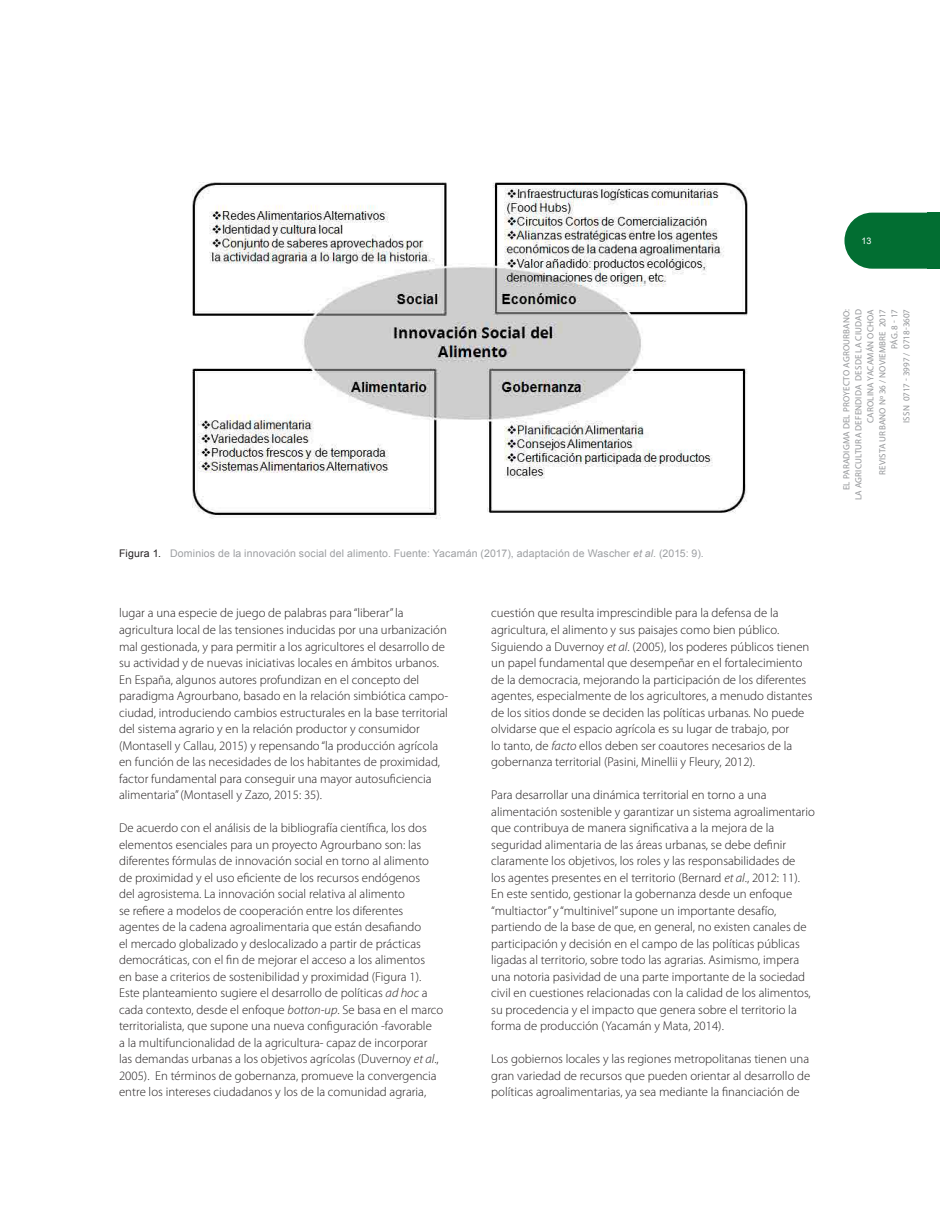
<style>
.page{position:relative;width:940px;height:1217px;background:#fff}
.page>*{position:absolute;margin:0;border:0;box-sizing:border-box;transform-origin:0 0}
._02_Cuerpo_Texto{font:300 12.75px/16.5px "Myriad Pro";color:#231f20}
._07_Pie_Foto{font:10.5px "Arial";letter-spacing:.015em;color:#9d9fa2}
.t1{font:9px/12px "Myriad Pro";letter-spacing:.02em;color:#939598;text-align:right}
.t2{font:9px "Arial";color:#fff}
.s1{color:#231f20}
.s2{font-style:italic}
</style>
<div class="page">
<svg style="left:844px;top:212px;width:83px;height:56px;background:#177a43"></svg>
<div style="left:927px;top:212px;width:13px;height:56px;background:#026e32"></div>
<img style="left:192px;top:183px;width:556px;height:336px">
<p class="_07_Pie_Foto" style="left:119px;top:546px;width:586px"><span class="s1">Figura 1.</span> Dominios de la innovación social del alimento. Fuente: Yacamán (2017), adaptación de Wascher <span class="s2">et al</span>. (2015: 9).</p>
<p class="_02_Cuerpo_Texto" style="left:119px;top:605px;width:331px">lugar a una especie de juego de palabras para “liberar” la agricultura local de las tensiones inducidas por una urbanización mal gestionada, y para permitir a los agricultores el desarrollo de su actividad y de nuevas iniciativas locales en ámbitos urbanos.<br>En España, algunos autores profundizan en el concepto del paradigma Agrourbano, basado en la relación simbiótica campo&shy;ciudad, introduciendo cambios estructurales en la base territorial del sistema agrario y en la relación productor y consumidor (Montasell y Callau, 2015) y repensando “la producción agrícola en función de las necesidades de los habitantes de proximidad, factor fundamental para conseguir una mayor autosuficiencia alimentaria” (Montasell y Zazo, 2015: 35).</p>
<p class="_02_Cuerpo_Texto" style="left:119px;top:819px;width:326px">De acuerdo con el análisis de la bibliografía científica, los dos elementos esenciales para un proyecto Agrourbano son: las diferentes fórmulas de innovación social en torno al alimento de proximidad y el uso eficiente de los recursos endógenos<br>del agrosistema. La innovación social relativa al alimento<br>se refiere a modelos de cooperación entre los diferentes agentes de la cadena agroalimentaria que están desafiando<br>el mercado globalizado y deslocalizado a partir de prácticas democráticas, con el fin de mejorar el acceso a los alimentos<br>en base a criterios de sostenibilidad y proximidad (Figura 1).<br>Este planteamiento sugiere el desarrollo de políticas <span class="s2">ad hoc</span> a cada contexto, desde el enfoque <span class="s2">botton-up</span>. Se basa en el marco territorialista, que supone una nueva configuración -favorable<br>a la multifuncionalidad de la agricultura- capaz de incorporar las demandas urbanas a los objetivos agrícolas (Duvernoy <span class="s2">et al</span>., 2005). En términos de gobernanza, promueve la convergencia entre los intereses ciudadanos y los de la comunidad agraria,</p>
<p class="_02_Cuerpo_Texto" style="left:491px;top:605px;width:289px">cuestión que resulta imprescindible para la defensa de la agricultura, el alimento y sus paisajes como bien público.</p>
<p class="_02_Cuerpo_Texto" style="left:491px;top:638px;width:323px">Siguiendo a Duvernoy <span class="s2">et al</span>. (2005), los poderes públicos tienen un papel fundamental que desempeñar en el fortalecimiento de la democracia, mejorando la participación de los diferentes agentes, especialmente de los agricultores, a menudo distantes de los sitios donde se deciden las políticas urbanas. No puede olvidarse que el espacio agrícola es su lugar de trabajo, por<br>lo tanto, de <span class="s2">facto</span> ellos deben ser coautores necesarios de la gobernanza territorial (Pasini, Minellii y Fleury, 2012).</p>
<p class="_02_Cuerpo_Texto" style="left:491px;top:786px;width:325px">Para desarrollar una dinámica territorial en torno a una alimentación sostenible y garantizar un sistema agroalimentario que contribuya de manera significativa a la mejora de la seguridad alimentaria de las áreas urbanas, se debe definir claramente los objetivos, los roles y las responsabilidades de<br>los agentes presentes en el territorio (Bernard <span class="s2">et al</span>., 2012: 11).<br>En este sentido, gestionar la gobernanza desde un enfoque “multiactor” y “multinivel” supone un importante desafío, partiendo de la base de que, en general, no existen canales de participación y decisión en el campo de las políticas públicas ligadas al territorio, sobre todo las agrarias. Asimismo, impera una notoria pasividad de una parte importante de la sociedad civil en cuestiones relacionadas con la calidad de los alimentos, su procedencia y el impacto que genera sobre el territorio la forma de producción (Yacamán y Mata, 2014).</p>
<p class="_02_Cuerpo_Texto" style="left:491px;top:1050px;width:321px;text-align:justify">Los gobiernos locales y las regiones metropolitanas tienen una gran variedad de recursos que pueden orientar al desarrollo de políticas agroalimentarias, ya sea mediante la financiación de</p>
<p class="t2" style="left:861px;top:235px;width:12px">13</p>
<p class="t1" style="left:840px;top:500px;width:193px;rotate:-90deg">EL PARADIGMA DEL PROYECTO AGROURBANO:<br>LA AGRICULTURA DEFENDIDA DESDE LA CIUDAD<br>CAROLINA YACAMÁN OCHOA<br>REVISTA URBANO Nº 36 / NOVIEMBRE 2017<br>PÁG. 8 - 17<br>ISSN 0717 - 3997 / 0718-3607</p>
</div>
